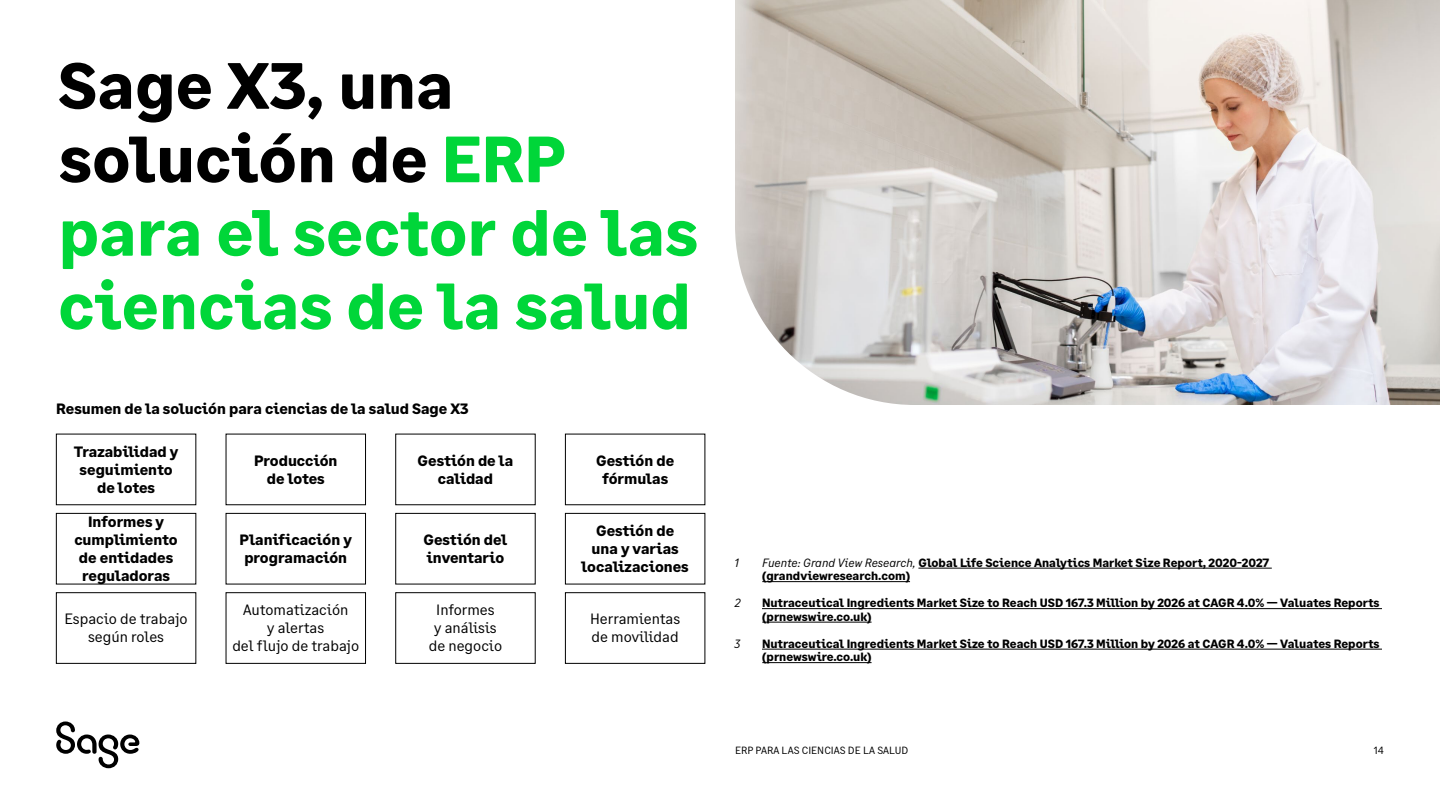
<style>
.page{position:relative;width:1440px;height:810px;background:#fff}
.page>*{position:absolute;margin:0;border:0;box-sizing:border-box;transform-origin:0 0}
.t1{font:700 65.25px/73.5px "Sage Text";letter-spacing:.005em;color:#00d639}
.t2{font:700 15px/18px "Sage Text";color:#000;text-align:center}
.t3{font:15px/18px "Sage Text";color:#000;text-align:center}
.t4{font:700 12px/13.5px "Sage Text";color:#000}
.t5{font:italic 12px "Sage Text";color:#000}
.t6{font:10.5px "Sage Text";color:#000}
.s1{color:#000}
.s2{font-weight:400;font-style:italic}
</style>
<div class="page">
<img style="left:735px;top:0;width:705px;height:405px">
<div style="left:56px;top:513px;width:140px;height:71px;border:1px solid #000"></div>
<div style="left:56px;top:592px;width:140px;height:72px;border:1px solid #000"></div>
<div style="left:226px;top:513px;width:140px;height:71px;border:1px solid #000"></div>
<div style="left:226px;top:592px;width:140px;height:72px;border:1px solid #000"></div>
<div style="left:395px;top:513px;width:141px;height:71px;border:1px solid #000"></div>
<div style="left:395px;top:592px;width:141px;height:72px;border:1px solid #000"></div>
<div style="left:565px;top:513px;width:140px;height:71px;border:1px solid #000"></div>
<div style="left:565px;top:592px;width:140px;height:72px;border:1px solid #000"></div>
<hr style="left:918px;top:568px;width:354px;height:1px;background:#000">
<hr style="left:762px;top:581px;width:148px;height:1px;background:#000">
<hr style="left:762px;top:608px;width:620px;height:1px;background:#000">
<hr style="left:762px;top:622px;width:110px;height:1px;background:#000">
<hr style="left:762px;top:649px;width:620px;height:1px;background:#000">
<hr style="left:762px;top:662px;width:110px;height:1px;background:#000">
<svg style="left:56px;top:722px;width:83px;height:46px"></svg>
<h1 class="t1" style="left:58px;top:50px;width:642px"><span class="s1">Sage X3, una solución de</span> ERP para el sector de las ciencias de la salud</h1>
<p class="t2" style="left:56px;top:400px;width:414px">Resumen de la solución para ciencias de la salud Sage X3</p>
<p class="t2" style="left:74px;top:443px;width:106px">Trazabilidad y seguimiento de lotes</p>
<p class="t2" style="left:74px;top:513px;width:105px">Informes y cumplimiento de entidades reguladoras</p>
<p class="t3" style="left:65px;top:610px;width:125px">Espacio de trabajo según roles</p>
<p class="t2" style="left:254px;top:452px;width:85px">Producción de lotes</p>
<p class="t2" style="left:418px;top:452px;width:97px">Gestión de la calidad</p>
<p class="t2" style="left:240px;top:531px;width:114px">Planificación y programación</p>
<p class="t3" style="left:232px;top:601px;width:128px">Automatización<br>y alertas<br>del flujo de trabajo</p>
<p class="t2" style="left:423px;top:531px;width:85px;text-align:left">Gestión del inventario</p>
<p class="t3" style="left:429px;top:601px;width:75px">Informes<br>y análisis de negocio</p>
<p class="t2" style="left:596px;top:452px;width:80px">Gestión de fórmulas</p>
<p class="t2" style="left:582px;top:522px;width:109px">Gestión de una y varias localizaciones</p>
<p class="t3" style="left:590px;top:610px;width:92px;text-align:left">Herramientas de movilidad</p>
<p class="t5" style="left:734px;top:555px;width:6px">1</p>
<p class="t4" style="left:762px;top:556px;width:509px"><span class="s2">Fuente: Grand View Research,</span> Global Life Science Analytics Market Size Report, 2020-2027 (grandviewresearch.com)</p>
<p class="t5" style="left:735px;top:596px;width:7px">2</p>
<p class="t4" style="left:762px;top:597px;width:619px">Nutraceutical Ingredients Market Size to Reach USD 167.3 Million by 2026 at CAGR 4.0% — Valuates Reports (prnewswire.co.uk)</p>
<p class="t5" style="left:735px;top:636px;width:7px">3</p>
<p class="t4" style="left:762px;top:637px;width:619px">Nutraceutical Ingredients Market Size to Reach USD 167.3 Million by 2026 at CAGR 4.0% — Valuates Reports (prnewswire.co.uk)</p>
<p class="t6" style="left:735px;top:744px;width:175px">ERP PARA LAS CIENCIAS DE LA SALUD</p>
<p class="t6" style="left:1374px;top:744px;width:11px">14</p>
</div>
